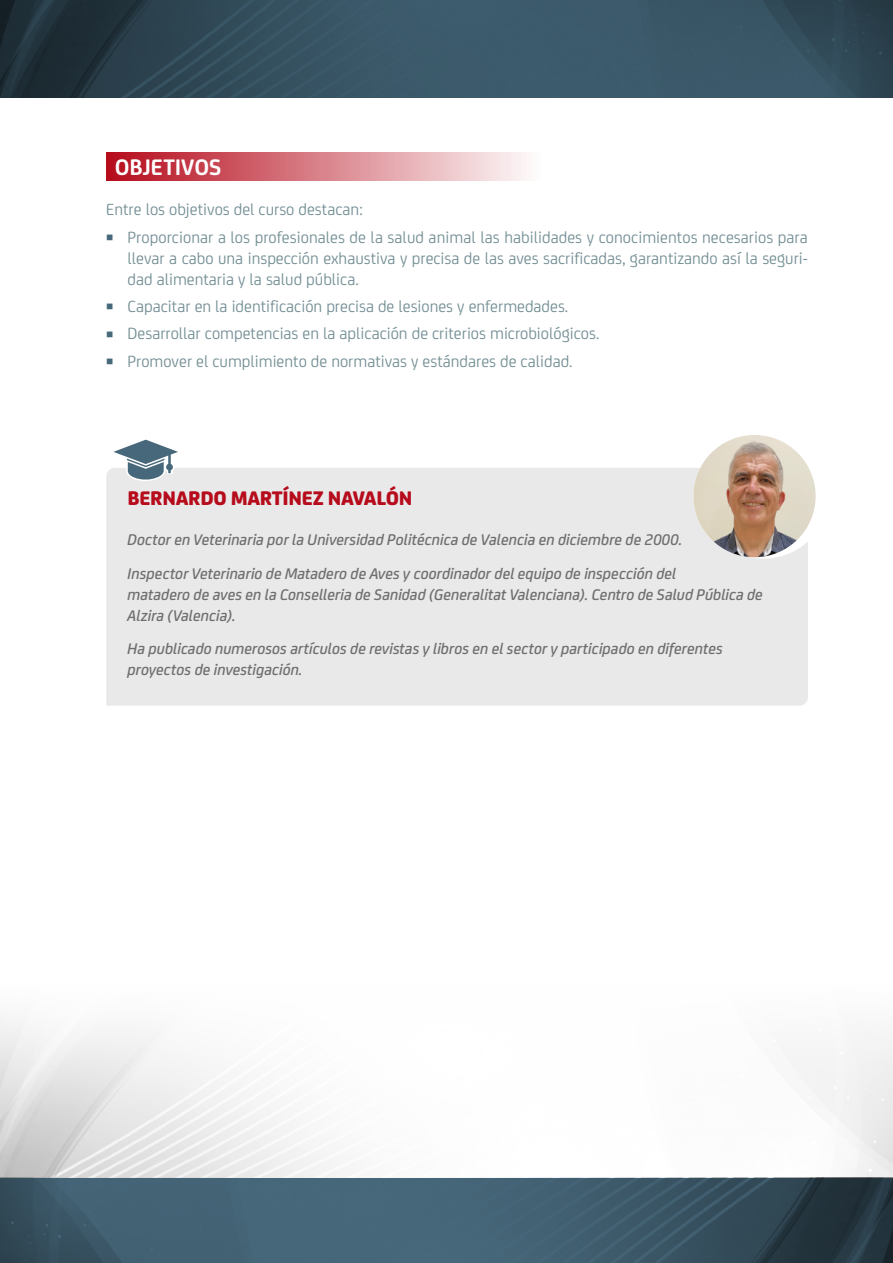
<style>
.page{position:relative;width:893px;height:1263px;background:#fff}
.page>*{position:absolute;margin:0;border:0;box-sizing:border-box;transform-origin:0 0}
.t1{font:700 24px "FS Joey";letter-spacing:-.005em;color:#fff}
.Autor{font:800 21px "FS Joey";letter-spacing:-.015em;color:#b60c1c}
.Objetivos{font:17.25px/21px "FS Joey";color:#748f95;text-align:justify}
.Autor-2{font:italic 500 16.5px/21px "FS Joey";letter-spacing:-.005em;color:#6f6f6f}
</style>
<div class="page">
<img style="left:0;top:1019px;width:893px;height:159px">
<svg style="left:0;top:1178px;width:893px;height:85px;fill:#426173"></svg>
<svg style="left:0;top:0;width:893px;height:98px;fill:#395666"></svg>
<div style="left:106px;top:152px;width:434px;height:29px;background:linear-gradient(to right,#b50b1b,#fefbfc)"></div>
<div style="left:106px;top:468px;width:702px;height:238px;background:#e9e9e9"></div>
<div style="left:698px;top:427px;width:131px;height:132px;background:#fff;border-radius:50%"></div>
<img style="left:693px;top:435px;width:123px;height:122px;border-radius:61px">
<svg style="left:113px;top:440px;width:65px;height:42px"></svg>
<p class="t1" style="left:115px;top:149px;width:108px">OBJETIVOS</p>
<p class="Objetivos" style="left:106px;top:198px;width:258px">Entre los objetivos del curso destacan:</p>
<p class="Objetivos" style="left:128px;top:225px;width:682px">Proporcionar a los profesionales de la salud animal las habilidades y conocimientos necesarios para llevar a cabo una inspección exhaustiva y precisa de las aves sacrificadas, garantizando así la seguri&shy;dad alimentaria y la salud pública.</p>
<p class="Objetivos" style="left:128px;top:295px;width:442px">Capacitar en la identificación precisa de lesiones y enfermedades.</p>
<p class="Objetivos" style="left:128px;top:322px;width:473px">Desarrollar competencias en la aplicación de criterios microbiológicos.</p>
<p class="Objetivos" style="left:128px;top:349px;width:446px">Promover el cumplimiento de normativas y estándares de calidad.</p>
<p class="Autor" style="left:128px;top:481px;width:286px">BERNARDO MARTÍNEZ NAVALÓN</p>
<p class="Autor-2" style="left:128px;top:528px;width:556px">Doctor en Veterinaria por la Universidad Politécnica de Valencia en diciembre de 2000.</p>
<p class="Autor-2" style="left:128px;top:562px;width:637px">Inspector Veterinario de Matadero de Aves y coordinador del equipo de inspección del<br>matadero de aves en la Conselleria de Sanidad (Generalitat Valenciana). Centro de Salud Pública de<br>Alzira (Valencia).</p>
<p class="Autor-2" style="left:128px;top:637px;width:597px">Ha publicado numerosos artículos de revistas y libros en el sector y participado en diferentes proyectos de investigación.</p>
</div>
